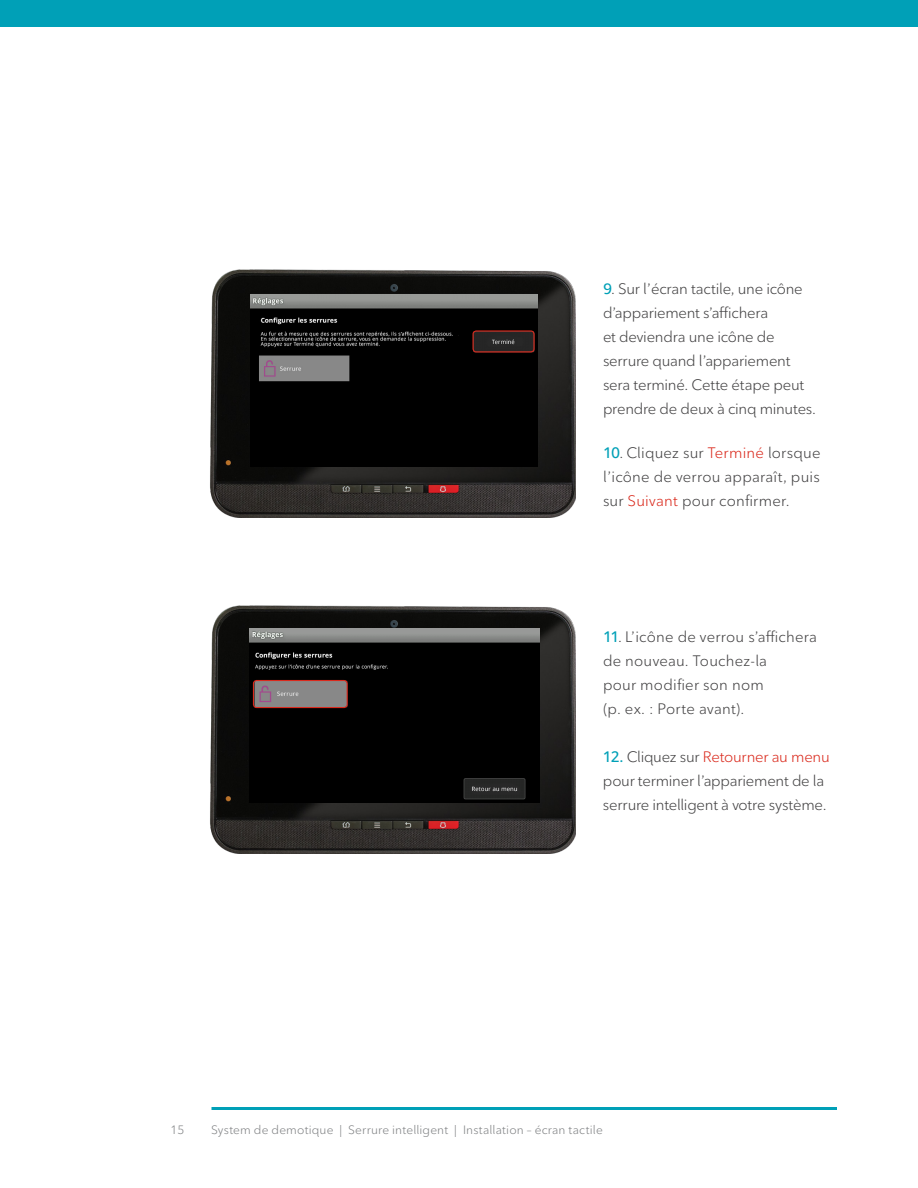
<style>
.page{position:relative;width:918px;height:1188px;background:#fff}
.page>*{position:absolute;margin:0;border:0;box-sizing:border-box;transform-origin:0 0}
.t1{font:15px/24px "Ted Next";letter-spacing:-.015em;color:#424142}
.t2{font:15px/24px "Ted Next";letter-spacing:.015em;color:#424142}
.t3{font:12px "Ted Next";letter-spacing:.015em;color:#808284}
.s1{font-weight:600;color:#00a0b7}
.s2{color:#da291c}
</style>
<div class="page">
<div style="left:0;top:0;width:918px;height:27px;background:#00a0b7"></div>
<hr style="left:212px;top:1107px;width:625px;height:3px;background:#00a0b7">
<img style="left:210px;top:269px;width:366px;height:249px">
<img style="left:251px;top:294px;width:286px;height:172px">
<img style="left:210px;top:605px;width:366px;height:249px">
<img style="left:249px;top:628px;width:290px;height:175px">
<div style="left:473px;top:330px;width:62px;height:22px;border:1px solid #da291c;border-radius:3px"></div>
<div style="left:253px;top:680px;width:95px;height:28px;border:1px solid #da291c;border-radius:3px"></div>
<p class="t1" style="left:603px;top:277px;width:215px"><span class="s1">9</span>. Sur l’écran tactile, une icône d’appariement s’affichera<br>et deviendra une icône de serrure quand l’appariement sera terminé. Cette étape peut prendre de deux à cinq minutes.</p>
<p class="t1" style="left:603px;top:440px;width:219px;text-align:justify"><span class="s1">10</span>. Cliquez sur <span class="s2">Terminé</span> lorsque l’icône de verrou apparaît, puis sur <span class="s2">Suivant</span> pour confirmer.</p>
<p class="t2" style="left:603px;top:625px;width:216px"><span class="s1">11</span>. L’icône de verrou s’affichera de nouveau. Touchez-la<br>pour modifier son nom<br>(p. ex. : Porte avant).</p>
<p class="t1" style="left:603px;top:744px;width:228px"><span class="s1">12.</span> Cliquez sur <span class="s2">Retourner au menu </span>pour terminer l’appariement de la serrure intelligent à votre système.</p>
<p class="t3" style="left:171px;top:1123px;width:15px">15</p>
<p class="t3" style="left:211px;top:1123px;width:393px">System de demotique | Serrure intelligent | Installation – écran tactile</p>
</div>
